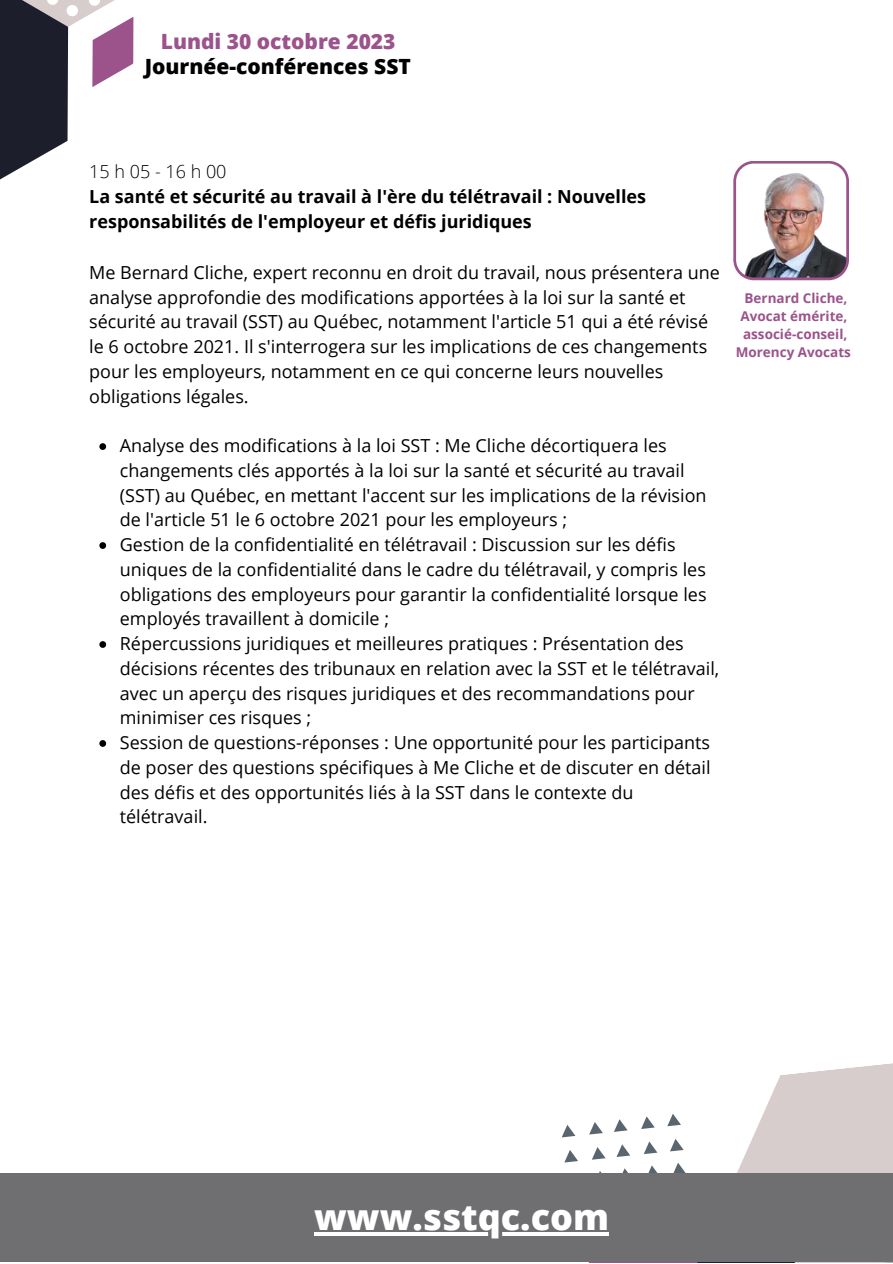
<style>
.page{position:relative;width:893px;height:1264px;background:#fff}
.page>*{position:absolute;margin:0;border:0;box-sizing:border-box;transform-origin:0 0}
.t1{font:800 36px "Open Sans";color:#fff}
.t2{font:800 21px "Open Sans";color:#020202}
.t3{font:800 21px "Open Sans";color:#9c528b}
.t4{font:18px/24.8px "Open Sans";color:#000}
.t5{font:700 18px/24.8px "Open Sans";color:#000}
.t6{font:300 18px "Open Sans";color:#000}
.t7{font:700 13.5px/18px "Open Sans";color:#9c528b;text-align:center}
</style>
<div class="page">
<svg style="left:561px;top:1063px;width:331px;height:110px"></svg>
<div style="left:0;top:1257px;width:892px;height:5px;background:#6f6f72"></div>
<div style="left:0;top:1173px;width:892px;height:84px;background:#6f6f72"></div>
<svg style="left:0;top:0;width:134px;height:180px"></svg>
<img style="left:733px;top:161px;width:115px;height:119px">
<svg style="left:314px;top:1232px;width:295px;height:3px"></svg>
<svg style="left:99px;top:443px;width:7px;height:7px"></svg>
<svg style="left:99px;top:542px;width:7px;height:7px"></svg>
<svg style="left:99px;top:641px;width:7px;height:7px"></svg>
<svg style="left:99px;top:740px;width:7px;height:6px"></svg>
<p class="t3" style="left:161px;top:26px;width:236px">Lundi 30 octobre 2023</p>
<p class="t2" style="left:145px;top:51px;width:267px">Journée-conférences SST</p>
<p class="t6" style="left:89px;top:159px;width:139px">15 h 05 - 16 h 00</p>
<p class="t5" style="left:89px;top:183px;width:558px">La santé et sécurité au travail à l'ère du télétravail : Nouvelles responsabilités de l'employeur et défis juridiques</p>
<p class="t4" style="left:89px;top:260px;width:632px">Me Bernard Cliche, expert reconnu en droit du travail, nous présentera une analyse approfondie des modifications apportées à la loi sur la santé et sécurité au travail (SST) au Québec, notamment l'article 51 qui a été révisé le 6 octobre 2021. Il s'interrogera sur les implications de ces changements pour les employeurs, notamment en ce qui concerne leurs nouvelles obligations légales.</p>
<p class="t4" style="left:120px;top:433px;width:601px">Analyse des modifications à la loi SST : Me Cliche décortiquera les changements clés apportés à la loi sur la santé et sécurité au travail (SST) au Québec, en mettant l'accent sur les implications de la révision de l'article 51 le 6 octobre 2021 pour les employeurs ;<br>Gestion de la confidentialité en télétravail : Discussion sur les défis uniques de la confidentialité dans le cadre du télétravail, y compris les obligations des employeurs pour garantir la confidentialité lorsque les employés travaillent à domicile ;<br>Répercussions juridiques et meilleures pratiques : Présentation des décisions récentes des tribunaux en relation avec la SST et le télétravail, avec un aperçu des risques juridiques et des recommandations pour minimiser ces risques ;<br>Session de questions-réponses : Une opportunité pour les participants de poser des questions spécifiques à Me Cliche et de discuter en détail des défis et des opportunités liés à la SST dans le contexte du télétravail.</p>
<p class="t7" style="left:735px;top:288px;width:117px">Bernard Cliche,<br>Avocat émérite, associé-conseil,<br>Morency Avocats</p>
<h1 class="t1" style="left:314px;top:1189px;width:296px">www.sstqc.com</h1>
</div>
